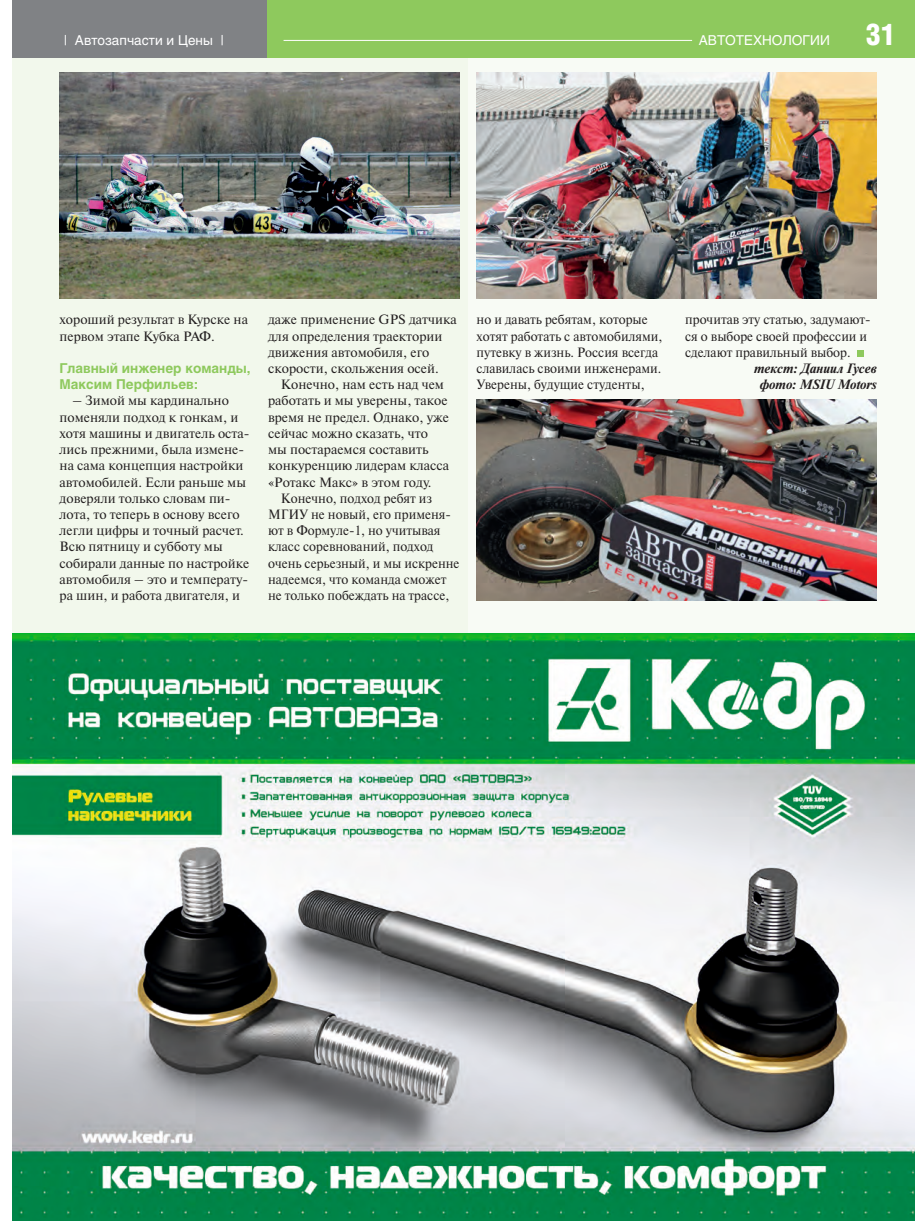
<style>
.page{position:relative;width:915px;height:1221px;background:#fff}
.page>*{position:absolute;margin:0;border:0;box-sizing:border-box;transform-origin:0 0}
.t1{font:900 30px "Helios Cond";color:#fff}
.t2{font:13.5px/16.2px "Newton C";color:#231f20}
.t3{font:13.5px/16.2px "Newton C";color:#231f20;scale:.96 1}
.t4{font:700 13.5px/16.2px "Helios";color:#8ec95d}
.t5{font:13.5px "Helios";color:#fff}
.t6{font:italic 700 13.5px "Newton C";color:#231f20}
</style>
<div class="page">
<div style="left:468px;top:0;width:446px;height:1220px;background:#f8fbf5"></div>
<div style="left:13px;top:0;width:455px;height:1220px;background:#f2f8ec"></div>
<div style="left:13px;top:0;width:901px;height:57px;background:#8ec95d"></div>
<div style="left:13px;top:0;width:254px;height:57px;background:#808285"></div>
<hr style="left:283px;top:40px;width:408px;height:1px;background:#fff">
<img style="left:13px;top:634px;width:901px;height:586px">
<img style="left:476px;top:72px;width:400px;height:227px">
<img style="left:60px;top:72px;width:399px;height:227px">
<img style="left:476px;top:400px;width:400px;height:200px">
<div style="left:857px;top:350px;width:7px;height:7px;background:#8ec95d"></div>
<p class="t5" style="left:64px;top:32px;width:161px">| Автозапчасти и Цены |</p>
<p class="t5" style="left:698px;top:32px;width:132px">АВТОТЕХНОЛОГИИ</p>
<p class="t1" style="left:865px;top:17px;width:32px">31</p>
<p class="t2" style="left:60px;top:312px;width:190px">хороший результат в Курске на первом этапе Кубка РАФ.</p>
<p class="t4" style="left:60px;top:360px;width:192px">Главный инженер команды,<br>Максим Перфильев:</p>
<p class="t2" style="left:60px;top:393px;width:191px;text-indent:13px">– Зимой мы кардинально поменяли подход к гонкам, и хотя машины и двигатель оста&shy;лись прежними, была измене&shy;на сама концепция настройки автомобилей. Если раньше мы доверяли только словам пи&shy;лота, то теперь в основу всего легли цифры и точный расчет.<br>Всю пятницу и субботу мы собирали данные по настройке автомобиля – это и температу&shy;ра шин, и работа двигателя, и</p>
<p class="t2" style="left:268px;top:312px;width:190px">даже применение GPS датчика для определения траектории движения автомобиля, его скорости, скольжения осей.</p>
<p class="t2" style="left:268px;top:376px;width:182px;text-indent:13px">Конечно, нам есть над чем работать и мы уверены, такое время не предел. Однако, уже сейчас можно сказать, что мы постараемся составить конкуренцию лидерам класса «Ротакс Макс» в этом году.</p>
<p class="t3" style="left:268px;top:490px;width:201px;text-indent:13px">Конечно, подход ребят из<br>МГИУ не новый, его применя&shy;ют в Формуле-1, но учитывая класс соревнований, подход очень серьезный, и мы искренне надеемся, что команда сможет не только побеждать на трассе,</p>
<p class="t3" style="left:476px;top:312px;width:195px">но и давать ребятам, которые хотят работать с автомобилями, путевку в жизнь. Россия всегда славилась своими инженерами.<br>Уверены, будущие студенты,</p>
<p class="t3" style="left:685px;top:312px;width:195px">прочитав эту статью, задумают&shy;ся о выборе своей профессии и сделают правильный выбор.</p>
<p class="t6" style="left:753px;top:361px;width:124px">текст: Даниил Гусев</p>
<p class="t6" style="left:759px;top:377px;width:118px">фото: MSIU Motors</p>
</div>
